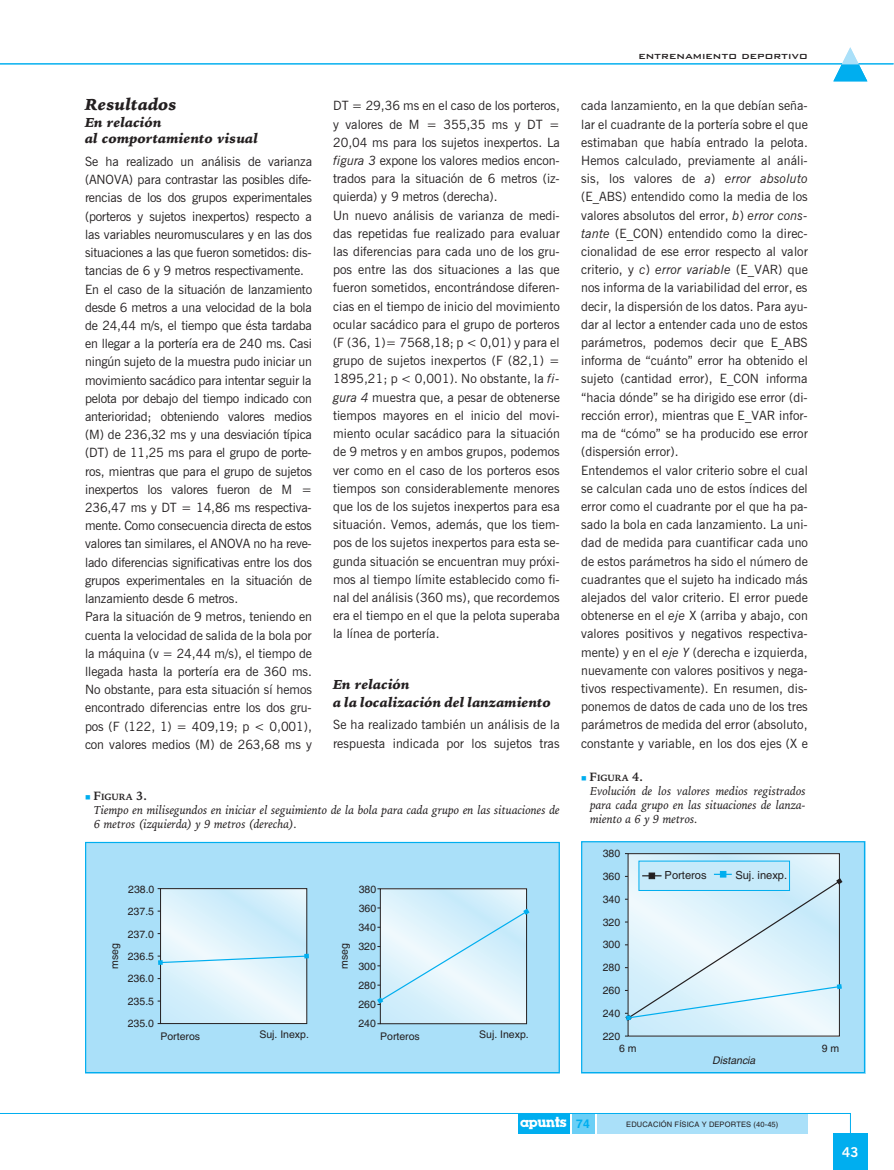
<style>
.page{position:relative;width:894px;height:1170px;background:#fff}
.page>*{position:absolute;margin:0;border:0;box-sizing:border-box;transform-origin:0 0}
.t1{font:italic 16.5px "Iowan Old St Blk BT";letter-spacing:.01em;color:#231f20}
.t2{font:italic 13.5px/16.5px "Iowan Old St Blk BT";letter-spacing:.005em;color:#231f20}
.t3{font:700 13.5px "News Goth BT";color:#fff}
.t4{font:12.75px/18.1px "News Goth BT";letter-spacing:.005em;color:#231f20}
.t5{font:italic 12px/13.6px "Iowan Old St BT";letter-spacing:.005em;color:#231f20}
.t6{font:12px "Bank Gothic Md BT";letter-spacing:-.005em;color:#231f20}
.t7{font:700 12px "Helvetica";color:#00aeef}
.t8{font:11.1px "Helvetica";color:#231f20}
.t9{font:10.5px/22.8px "Helvetica";color:#231f20;text-align:justify}
.t10{font:italic 10.5px "Helvetica";color:#231f20}
.t11{font:700 9px "Iowan Old St BT";letter-spacing:-.005em;color:#231f20}
.t12{font:7.5px "Helvetica";letter-spacing:.015em;color:#231f20}
.s1{font-style:italic}
.s2{color:#00aeef}
.s3{font-size:12px}
</style>
<div class="page">
<hr style="left:0;top:63px;width:894px;height:1px;background:#00aeef">
<svg style="left:833px;top:47px;width:34px;height:34px"></svg>
<div style="left:833px;top:1133px;width:34px;height:37px;background:#00aeef"></div>
<div style="left:85px;top:842px;width:475px;height:231px;background:#aae0f9"></div>
<svg style="left:162px;top:890px;width:143px;height:132px;background:#dcf1fb"></svg>
<div style="left:160px;top:888px;width:147px;height:136px;border:1px solid #231f20"></div>
<svg style="left:158px;top:954px;width:151px;height:11px;background:#c2e8f8"></svg>
<svg style="left:382px;top:890px;width:143px;height:132px;background:#d8f0fb"></svg>
<div style="left:380px;top:888px;width:147px;height:136px;border:1px solid #231f20"></div>
<svg style="left:377px;top:908px;width:153px;height:97px;background:#d5edf7"></svg>
<div style="left:85px;top:842px;width:475px;height:231px;border:1px solid #00aeef"></div>
<div style="left:581px;top:841px;width:284px;height:232px;background:#aae0f9"></div>
<svg style="left:630px;top:855px;width:208px;height:179px;background:#d9f1fb"></svg>
<div style="left:628px;top:853px;width:212px;height:183px;border:1px solid #231f20"></div>
<svg style="left:625px;top:860px;width:217px;height:161px;background:#d2ebf6"></svg>
<div style="left:581px;top:841px;width:284px;height:232px;border:1px solid #00aeef"></div>
<svg style="left:0;top:1113px;width:851px;height:21px"></svg>
<p class="t1" style="left:85px;top:98px;width:94px">Resultados</p>
<p class="t2" style="left:85px;top:115px;width:174px">En re la ción<br>al com por ta mien to vi sual</p>
<p class="t4" style="left:85px;top:154px;width:229px">Se ha rea li za do un aná li sis de va rian za (ANOVA) para con tras tar las posi bles di fe - ren cias de los dos gru pos ex pe ri men ta les (por te ros y su je tos inex per tos) res pec to a las va ria bles neu ro mus cu la res y en las dos si tua cio nes a las que fue ron so me ti dos: dis - tan cias de 6 y 9 me tros res pec ti va men te.<br>En el caso de la si tua ción de lan za mien to des de 6 me tros a una ve lo ci dad de la bola de 24,44 m/s, el tiem po que ésta tar da ba en lle gar a la por te ría era de 240 ms. Casi nin gún su je to de la mues tra pudo ini ciar un mo vi mien to sa cá di co para in ten tar se guir la pe lo ta por de ba jo del tiem po in di ca do con an te rio ri dad; ob te nien do va lo res me dios (M) de 236,32 ms y una des via ción tí pi ca (DT) de 11,25 ms para el gru po de por te - ros, mien tras que para el gru po de su je tos inex per tos los valo res fue ron de M = 236,47 ms y DT = 14,86 ms res pec ti va - men te. Como con se cuen cia di rec ta de es tos va lo res tan si mi la res, el ANOVA no ha re ve - la do di fe ren cias sig ni fi ca ti vas en tre los dos gru pos ex pe ri men ta les en la si tua ción de lan za mien to des de 6 me tros.<br>Para la situa ción de 9 me tros, te nien do en cuen ta la ve lo ci dad de sali da de la bola por la má qui na (v = 24,44 m/s), el tiem po de lle ga da has ta la por te ría era de 360 ms.<br>No obs tan te, para esta situa ción sí he mos en con tra do di fe ren cias en tre los dos gru - pos (F (122, 1) = 409,19; p &lt; 0,001), con valo res me dios (M) de 263,68 ms y</p>
<p class="t4" style="left:333px;top:98px;width:228px">DT = 29,36 ms en el caso de los por te ros, y va lo res de M = 355,35 ms y DT = 20,04 ms para los su je tos inex per tos. La <span class="s1">fi gu ra 3</span> ex po ne los va lo res me dios en con - tra dos para la si tua ción de 6 me tros (iz - quier da) y 9 me tros (de re cha).<br>Un nuevo aná li sis de va rian za de medi - das re pe ti das fue rea li za do para eva luar las dife ren cias para cada uno de los gru - pos en tre las dos si tua cio nes a las que fue ron so me ti dos, en con trán do se di fe ren - cias en el tiem po de ini cio del mo vi mien to ocu lar sa cá di co para el gru po de por te ros (F (36, 1)= 7568,18; p &lt; 0,01) y para el gru po de suje tos inexper tos (F (82,1) = 1895,21; p &lt; 0,001). No obstan te, la <span class="s1">fi - gu ra 4</span> mues tra que, a pe sar de ob te ner se tiem pos ma yo res en el ini cio del mo vi - mien to ocu lar sa cá di co para la si tua ción de 9 me tros y en am bos grupos, po de mos ver como en el caso de los por te ros esos tiem pos son con si de ra ble men te me no res que los de los su je tos inexper tos para esa si tua ción. Vemos, además, que los tiem - pos de los suje tos inexper tos para esta se - gun da si tua ción se en cuen tran muy pró xi - mos al tiem po lí mi te es ta ble ci do como fi - nal del aná li sis (360 ms), que re cor de mos era el tiem po en el que la pe lo ta su pe ra ba la lí nea de por te ría.</p>
<p class="t2" style="left:333px;top:676px;width:219px;line-height:18.1px">En re la ción<br>a la lo ca li za ción del lan za mien to</p>
<p class="t4" style="left:333px;top:717px;width:228px">Se ha rea li za do tam bién un aná li sis de la res pues ta in di ca da por los su je tos tras</p>
<p class="t11" style="left:85px;top:793px;width:63px"><span class="s2">■</span> <span class="s3">F</span>IGURA <span class="s3">3.</span></p>
<p class="t5" style="left:94px;top:804px;width:467px">Tiem po en mi li se gun dos en ini ciar el se gui miento de la bola para cada grupo en las si tua cio nes de<br>6 me tros (iz quier da) y 9 me tros (de re cha).</p>
<p class="t9" style="left:128px;top:879px;width:28px;line-height:22.4px">238.0<br>237.5<br>237.0<br>236.5<br>236.0<br>235.5<br>235.0</p>
<p class="t9" style="left:104px;top:969px;width:27px;rotate:-90deg">mseg</p>
<p class="t9" style="left:334px;top:969px;width:27px;rotate:-90deg">mseg</p>
<p class="t9" style="left:359px;top:879px;width:19px">380</p>
<p class="t9" style="left:358px;top:919px;width:19px;line-height:19.2px">340<br>320<br>300<br>280<br>260<br>240</p>
<p class="t9" style="left:359px;top:898px;width:19px">360</p>
<p class="t9" style="left:160px;top:1025px;width:41px">Porteros</p>
<p class="t9" style="left:259px;top:1023px;width:51px">Suj. Inexp.</p>
<p class="t9" style="left:380px;top:1026px;width:41px">Porteros</p>
<p class="t9" style="left:479px;top:1024px;width:51px">Suj. Inexp.</p>
<p class="t6" style="left:639px;top:50px;width:171px">entrenamiento deportivo</p>
<p class="t4" style="left:581px;top:98px;width:228px">cada lan za mien to, en la que debían se ña - lar el cua dran te de la porte ría so bre el que es ti ma ban que ha bía en tra do la pe lo ta.<br>He mos cal cu la do, pre via men te al aná li - sis, los va lo res de <span class="s1">a</span>) <span class="s1">error ab so lu to </span>(E_ABS) en ten di do como la me dia de los va lo res ab so lu tos del error, <span class="s1">b</span>) <span class="s1">error cons - tan te</span> (E_CON) en ten di do como la di rec - cio na li dad de ese error res pec to al valor cri te rio, y <span class="s1">c</span>) <span class="s1">error va ria ble</span> (E_VAR) que nos in for ma de la varia bi li dad del error, es de cir, la dis per sión de los da tos. Para ayu - dar al lec tor a en ten der cada uno de estos pa rá me tros, po de mos de cir que E_ABS in for ma de “cuán to” error ha ob te ni do el su je to (can ti dad error), E_CON in for ma “ha cia dónde” se ha diri gi do ese error (di - rec ción error), mien tras que E_VAR in for - ma de “cómo” se ha pro du ci do ese error (dis per sión error).<br>Enten de mos el va lor cri te rio so bre el cual se cal cu lan cada uno de es tos ín di ces del error como el cua dran te por el que ha pa&shy;sa do la bola en cada lan za mien to. La uni - dad de me di da para cuanti fi car cada uno de es tos pará me tros ha sido el nú me ro de cua dran tes que el su je to ha in di ca do más ale ja dos del valor cri te rio. El error pue de ob te ner se en el <span class="s1">eje</span> X (arri ba y aba jo, con va lo res po si ti vos y ne ga ti vos res pec ti va - men te) y en el <span class="s1">eje Y</span> (de re cha e iz quier da, nue va men te con va lo res po si ti vos y ne ga - ti vos res pec ti va men te). En re su men, dis - po ne mos de datos de cada uno de los tres pa rá me tros de me di da del error (ab so lu to, constan te y va ria ble, en los dos ejes (X e</p>
<p class="t11" style="left:581px;top:775px;width:63px"><span class="s2">■</span> <span class="s3">F</span>IGURA <span class="s3">4.</span></p>
<p class="t5" style="left:590px;top:785px;width:217px;text-align:justify">Evo lu ción de los va lo res me dios re gis tra dos para cada gru po en las si tua cio nes de lan za - miento a 6 y 9 me tros.</p>
<p class="t9" style="left:603px;top:843px;width:19px">380<br>360<br>340<br>320<br>300<br>280<br>260<br>240<br>220</p>
<p class="t9" style="left:619px;top:1038px;width:19px">6 m</p>
<p class="t8" style="left:665px;top:870px;width:44px">Porteros</p>
<p class="t8" style="left:735px;top:871px;width:53px">Suj. inexp.</p>
<p class="t10" style="left:712px;top:1057px;width:45px">Distancia</p>
<p class="t9" style="left:822px;top:1038px;width:19px">9 m</p>
<p class="t7" style="left:576px;top:1119px;width:15px">74</p>
<p class="t12" style="left:626px;top:1121px;width:154px">EDUCACIÓN FÍSICA Y DEPORTES (40-45)</p>
<p class="t3" style="left:842px;top:1147px;width:18px">43</p>
</div>
